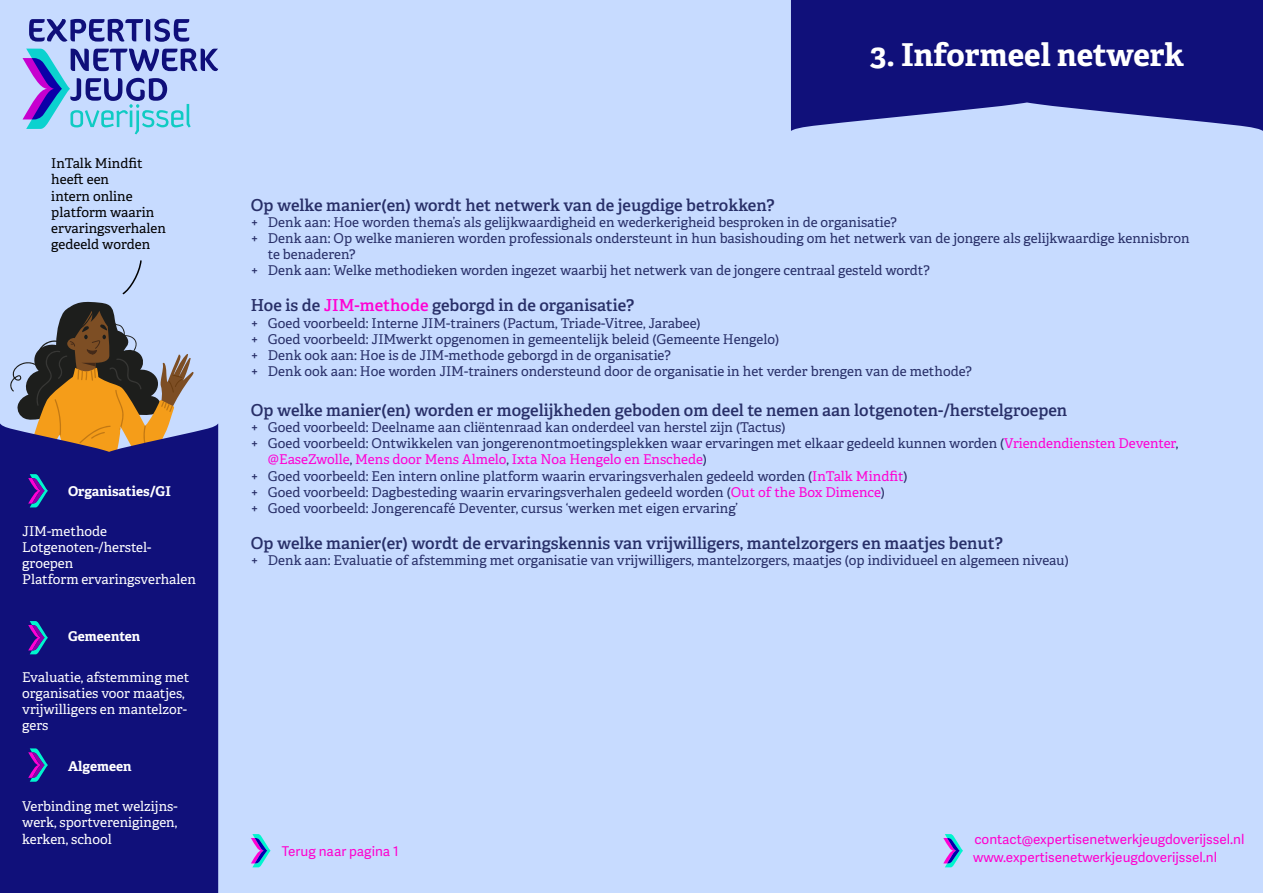
<style>
.page{position:relative;width:1263px;height:893px;background:#c7dbff}
.page>*{position:absolute;margin:0;border:0;box-sizing:border-box;transform-origin:0 0}
.t1{font:700 31.5px "Adelle";color:#fff}
.t2{font:600 16.5px "Adelle";color:#282f68}
.t3{font:13.5px/16.2px "Adelle";color:#282f68}
.t4{font:13.5px/16.2px "Adelle";color:#fff}
.t5{font:13.5px/17.7px "Adelle Sans";color:#ff00cf}
.t6{font:13.5px/16.2px "Adelle";color:#000}
.t7{font:13.5px "Adelle";color:#ff00d4}
.t8{font:700 13.5px "Adelle";color:#fff}
.s1{color:#ff00d4}
.s2{color:#282f68}
</style>
<div class="page">
<svg style="left:23px;top:48px;width:195px;height:86px"></svg>
<svg style="left:29px;top:19px;width:160px;height:23px"></svg>
<div style="left:0;top:424px;width:218px;height:469px;background:#10107a"></div>
<svg style="left:791px;top:0;width:472px;height:131px;background:#252789"></svg>
<svg style="left:251px;top:834px;width:20px;height:33px"></svg>
<svg style="left:7px;top:260px;width:187px;height:475px"></svg>
<svg style="left:28px;top:748px;width:20px;height:34px"></svg>
<svg style="left:943px;top:834px;width:20px;height:33px"></svg>
<p class="t6" style="left:51px;top:155px;width:116px">InTalk Mindfit heeft een<br>intern online platform waarin ervaringsverhalen gedeeld worden</p>
<p class="t8" style="left:68px;top:482px;width:104px">Organisaties/GI</p>
<p class="t4" style="left:22px;top:523px;width:175px">JIM-methode<br>Lotgenoten-/herstel&shy;groepen<br>Platform ervaringsverhalen</p>
<p class="t8" style="left:68px;top:628px;width:74px">Gemeenten</p>
<p class="t4" style="left:22px;top:669px;width:169px">Evaluatie, afstemming met organisaties voor maatjes, vrijwilligers en mantelzor&shy;gers</p>
<p class="t8" style="left:68px;top:758px;width:65px">Algemeen</p>
<p class="t4" style="left:22px;top:798px;width:157px;text-align:justify">Verbinding met welzijns&shy;werk, sportverenigingen, kerken, school</p>
<h1 class="t1" style="left:870px;top:35px;width:315px">3. Informeel netwerk</h1>
<p class="t2" style="left:251px;top:194px;width:525px">Op welke manier(en) wordt het netwerk van de jeugdige betrokken?</p>
<p class="t3" style="left:251px;top:214px;width:647px">+ Denk aan: Hoe worden thema’s als gelijkwaardigheid en wederkerigheid besproken in de organisatie?</p>
<p class="t3" style="left:251px;top:230px;width:940px">+ Denk aan: Op welke manieren worden professionals ondersteunt in hun basishouding om het netwerk van de jongere als gelijkwaardige kennisbron</p>
<p class="t3" style="left:268px;top:247px;width:89px">te benaderen?</p>
<p class="t3" style="left:251px;top:263px;width:680px">+ Denk aan: Welke methodieken worden ingezet waarbij het netwerk van de jongere centraal gesteld wordt?</p>
<p class="t2" style="left:251px;top:295px;width:385px">Hoe is de <span class="s1">JIM-methode</span> geborgd in de organisatie?</p>
<p class="t3" style="left:251px;top:315px;width:722px">+ Goed voorbeeld: Interne JIM-trainers (Pactum, Triade-Vitree, Jarabee)<br>+ Goed voorbeeld: JIMwerkt opgenomen in gemeentelijk beleid (Gemeente Hengelo)<br>+ Denk ook aan: Hoe is de JIM-methode geborgd in de organisatie?<br>+ Denk ook aan: Hoe worden JIM-trainers ondersteund door de organisatie in het verder brengen van de methode?</p>
<p class="t2" style="left:251px;top:400px;width:818px">Op welke manier(en) worden er mogelijkheden geboden om deel te nemen aan lotgenoten-/herstelgroepen</p>
<p class="t3" style="left:251px;top:419px;width:536px">+ Goed voorbeeld: Deelname aan cliëntenraad kan onderdeel van herstel zijn (Tactus)</p>
<p class="t3" style="left:251px;top:436px;width:929px">+ Goed voorbeeld: Ontwikkelen van jongerenontmoetingsplekken waar ervaringen met elkaar gedeeld kunnen worden (<span class="s1">Vriendendiensten Deventer</span>,</p>
<p class="t7" style="left:268px;top:451px;width:441px">@EaseZwolle<span class="s2">,</span> Mens door Mens Almelo<span class="s2">,</span> Ixta Noa Hengelo en Enschede<span class="s2">)</span></p>
<p class="t3" style="left:251px;top:468px;width:658px">+ Goed voorbeeld: Een intern online platform waarin ervaringsverhalen gedeeld worden (<span class="s1">InTalk Mindfit</span>)</p>
<p class="t3" style="left:251px;top:484px;width:635px">+ Goed voorbeeld: Dagbesteding waarin ervaringsverhalen gedeeld worden (<span class="s1">Out of the Box Dimence</span>)</p>
<p class="t3" style="left:251px;top:500px;width:489px">+ Goed voorbeeld: Jongerencafé Deventer, cursus ‘werken met eigen ervaring’</p>
<p class="t2" style="left:251px;top:533px;width:753px">Op welke manier(er) wordt de ervaringskennis van vrijwilligers, mantelzorgers en maatjes benut?</p>
<p class="t3" style="left:251px;top:553px;width:819px">+ Denk aan: Evaluatie of afstemming met organisatie van vrijwilligers, mantelzorgers, maatjes (op individueel en algemeen niveau)</p>
<p class="t5" style="left:282px;top:842px;width:118px">Terug naar pagina 1</p>
<p class="t5" style="left:973px;top:831px;width:273px">contact@expertisenetwerkjeugdoverijssel.nl www.expertisenetwerkjeugdoverijssel.nl</p>
</div>
